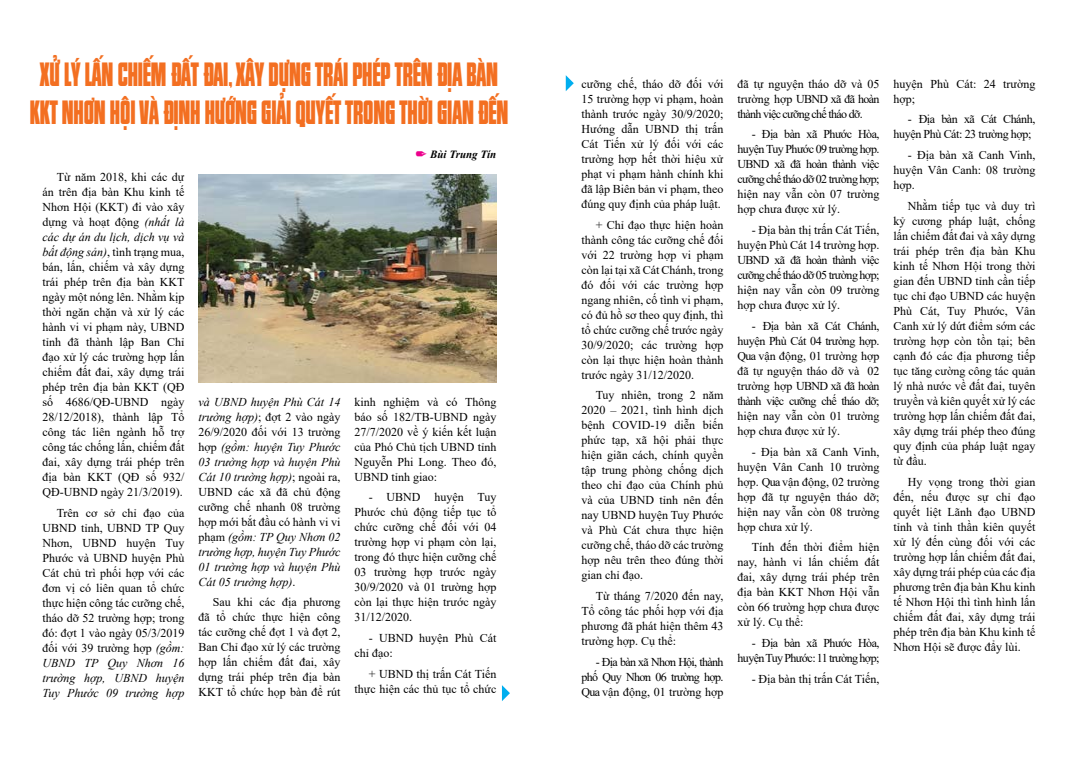
<style>
.page{position:relative;width:1078px;height:766px;background:#fff}
.page>*{position:absolute;margin:0;border:0;box-sizing:border-box;transform-origin:0 0}
.t1{font:32.5px/38px "UTM Talling";color:#f36f21;text-align:center;scale:.87 1}
.t2{font:12px/15px "Times New Roman";color:#000;text-align:justify}
.t3{font:italic 12px/15px "Times New Roman";color:#000;text-align:justify}
.t4{font:12px/15px "Times New Roman";letter-spacing:-.05em;color:#000;text-align:right}
.t5{font:12px/15px "Times New Roman";letter-spacing:-.035em;color:#000}
.t6{font:italic 700 11px "Times New Roman";color:#000}
.s1{font-style:italic}
.s2{font-style:normal}
</style>
<div class="page">
<svg style="left:565px;top:75px;width:8px;height:16px"></svg>
<svg style="left:502px;top:685px;width:8px;height:16px"></svg>
<img style="left:198px;top:174px;width:298px;height:209px">
<h1 class="t1" style="left:30px;top:52px;width:551px">XỬ LÝ LẤN CHIẾM ĐẤT ĐAI, XÂY DỰNG TRÁI PHÉP TRÊN ĐỊA BÀN<br>KKT NHƠN HỘI VÀ ĐỊNH HƯỚNG GIẢI QUYẾT TRONG THỜI GIAN ĐẾN</h1>
<p class="t6" style="left:430px;top:147px;width:68px">Bùi Trung Tín</p>
<p class="t2" style="left:43px;top:169px;width:143px;text-indent:14px">Từ năm 2018, khi các dự án trên địa bàn Khu kinh tế Nhơn Hội (KKT) đi vào xây dựng và hoạt động <span class="s1">(nhất là các dự án du lịch, dịch vụ và bất động sản)</span>, tình trạng mua, bán, lấn, chiếm và xây dựng trái phép trên địa bàn KKT ngày một nóng lên. Nhằm kịp thời ngăn chặn và xử lý các hành vi vi phạm này, UBND tỉnh đã thành lập Ban Chỉ đạo xử lý các trường hợp lấn chiếm đất đai, xây dựng trái phép trên địa bàn KKT (QĐ số 4686/QĐ-UBND ngày 28/12/2018), thành lập Tổ công tác liên ngành hỗ trợ công tác chống lấn, chiếm đất đai, xây dựng trái phép trên địa bàn KKT (QĐ số 932/ QĐ-UBND ngày 21/3/2019).</p>
<p class="t2" style="left:43px;top:504px;width:143px;text-indent:14px">Trên cơ sở chỉ đạo của UBND tỉnh, UBND TP Quy Nhơn, UBND huyện Tuy Phước và UBND huyện Phù Cát chủ trì phối hợp với các đơn vị có liên quan tổ chức thực hiện công tác cưỡng chế, tháo dỡ 52 trường hợp; trong đó: đợt 1 vào ngày 05/3/2019 đối với 39 trường hợp <span class="s1">(gồm:<br>UBND TP Quy Nhơn 16 trường hợp, UBND huyện Tuy Phước 09 trường hợp</span></p>
<p class="t2" style="left:354px;top:393px;width:143px">kinh nghiệm và có Thông báo số 182/TB-UBND ngày 27/7/2020 về ý kiến kết luận của Phó Chủ tịch UBND tỉnh Nguyễn Phi Long. Theo đó, UBND tỉnh giao:</p>
<p class="t2" style="left:354px;top:489px;width:143px;text-indent:14px">- UBND huyện Tuy Phước chủ động tiếp tục tổ chức cưỡng chế đối với 04 trường hợp vi phạm còn lại, trong đó thực hiện cưỡng chế 03 trường hợp trước ngày 30/9/2020 và 01 trường hợp còn lại thực hiện trước ngày 31/12/2020.</p>
<p class="t2" style="left:354px;top:630px;width:143px;text-indent:14px">- UBND huyện Phù Cát chỉ đạo:</p>
<p class="t2" style="left:354px;top:665px;width:143px;text-align:right">+ UBND thị trấn Cát Tiến thực hiện các thủ tục tổ chức</p>
<p class="t3" style="left:198px;top:393px;width:143px">và UBND huyện Phù Cát 14 trường hợp)<span class="s2">; đợt 2 vào ngày 26/9/2020 đối với 13 trường hợp</span> (gồm: huyện Tuy Phước 03 trường hợp và huyện Phù Cát 10 trường hợp)<span class="s2">; ngoài ra, UBND các xã đã chủ động cưỡng chế nhanh 08 trường hợp mới bắt đầu có hành vi vi phạm</span> (gồm: TP Quy Nhơn 02 trường hợp, huyện Tuy Phước 01 trường hợp và huyện Phù Cát 05 trường hợp)<span class="s2">.</span></p>
<p class="t2" style="left:198px;top:594px;width:143px;text-indent:14px">Sau khi các địa phương đã tổ chức thực hiện công tác cưỡng chế đợt 1 và đợt 2, Ban Chỉ đạo xử lý các trường hợp lấn chiếm đất đai, xây dựng trái phép trên địa bàn KKT tổ chức họp bàn để rút</p>
<p class="t2" style="left:581px;top:76px;width:143px">cưỡng chế, tháo dỡ đối với 15 trường hợp vi phạm, hoàn thành trước ngày 30/9/2020; Hướng dẫn UBND thị trấn Cát Tiến xử lý đối với các trường hợp hết thời hiệu xử phạt vi phạm hành chính khi đã lập Biên bản vi phạm, theo đúng quy định của pháp luật.</p>
<p class="t2" style="left:581px;top:216px;width:143px;text-indent:14px">+ Chỉ đạo thực hiện hoàn thành công tác cưỡng chế đối với 22 trường hợp vi phạm còn lại tại xã Cát Chánh, trong đó đối với các trường hợp ngang nhiên, cố tình vi phạm, có đủ hồ sơ theo quy định, thì tổ chức cưỡng chế trước ngày 30/9/2020; các trường hợp còn lại thực hiện hoàn thành trước ngày 31/12/2020.</p>
<p class="t2" style="left:581px;top:387px;width:143px;text-indent:14px">Tuy nhiên, trong 2 năm 2020 – 2021, tình hình dịch bệnh COVID-19 diễn biến phức tạp, xã hội phải thực hiện giãn cách, chính quyền tập trung phòng chống dịch theo chỉ đạo của Chính phủ và của UBND tỉnh nên đến nay UBND huyện Tuy Phước và Phù Cát chưa thực hiện cưỡng chế, tháo dỡ các trường hợp nêu trên theo đúng thời gian chỉ đạo.</p>
<p class="t2" style="left:581px;top:588px;width:143px;text-indent:14px">Từ tháng 7/2020 đến nay, Tổ công tác phối hợp với địa phương đã phát hiện thêm 43 trường hợp. Cụ thể:</p>
<p class="t2" style="left:581px;top:653px;width:143px;text-indent:14px">- Địa bàn xã Nhơn Hội, thành phố Quy Nhơn 06 trường hợp.<br>Qua vận động, 01 trường hợp</p>
<p class="t2" style="left:737px;top:76px;width:143px">đã tự nguyện tháo dỡ và 05 trường hợp UBND xã đã hoàn thành việc cưỡng chế tháo dỡ.</p>
<p class="t2" style="left:737px;top:126px;width:143px;text-indent:14px">- Địa bàn xã Phước Hòa, huyện Tuy Phước 09 trường hợp.<br>UBND xã đã hoàn thành việc cưỡng chế tháo dỡ 02 trường hợp; hiện nay vẫn còn 07 trường hợp chưa được xử lý.</p>
<p class="t2" style="left:737px;top:222px;width:143px;text-indent:14px">- Địa bàn thị trấn Cát Tiến, huyện Phù Cát 14 trường hợp.<br>UBND xã đã hoàn thành việc cưỡng chế tháo dỡ 05 trường hợp; hiện nay vẫn còn 09 trường hợp chưa được xử lý.</p>
<p class="t2" style="left:737px;top:318px;width:143px;text-indent:14px">- Địa bàn xã Cát Chánh, huyện Phù Cát 04 trường hợp.<br>Qua vận động, 01 trường hợp đã tự nguyện tháo dỡ và 02 trường hợp UBND xã đã hoàn thành việc cưỡng chế tháo dỡ; hiện nay vẫn còn 01 trường hợp chưa được xử lý.</p>
<p class="t2" style="left:737px;top:443px;width:143px;text-indent:14px">- Địa bàn xã Canh Vinh, huyện Vân Canh 10 trường hợp. Qua vận động, 02 trường hợp đã tự nguyện tháo dỡ; hiện nay vẫn còn 08 trường hợp chưa xử lý.</p>
<p class="t2" style="left:737px;top:539px;width:143px;text-indent:14px">Tính đến thời điểm hiện nay, hành vi lấn chiếm đất đai, xây dựng trái phép trên địa bàn KKT Nhơn Hội vẫn còn 66 trường hợp chưa được xử lý. Cụ thể:</p>
<p class="t4" style="left:737px;top:635px;width:143px">- Địa bàn xã Phước Hòa, huyện Tuy Phước: 11 trường hợp;</p>
<p class="t2" style="left:751px;top:670px;width:129px">- Địa bàn thị trấn Cát Tiến,</p>
<p class="t2" style="left:893px;top:76px;width:143px">huyện Phù Cát: 24 trường hợp;</p>
<p class="t5" style="left:893px;top:111px;width:143px;text-indent:14px">- Địa bàn xã Cát Chánh, huyện Phù Cát: 23 trường hợp;</p>
<p class="t2" style="left:893px;top:147px;width:143px;text-indent:14px">- Địa bàn xã Canh Vinh, huyện Vân Canh: 08 trường hợp.</p>
<p class="t2" style="left:893px;top:198px;width:143px;text-indent:14px">Nhằm tiếp tục và duy trì kỷ cương pháp luật, chống lấn chiếm đất đai và xây dựng trái phép trên địa bàn Khu kinh tế Nhơn Hội trong thời gian đến UBND tỉnh cần tiếp tục chỉ đạo UBND các huyện Phù Cát, Tuy Phước, Vân Canh xử lý dứt điểm sớm các trường hợp còn tồn tại; bên cạnh đó các địa phương tiếp tục tăng cường công tác quản lý nhà nước về đất đai, tuyên truyền và kiên quyết xử lý các trường hợp lấn chiếm đất đai, xây dựng trái phép theo đúng quy định của pháp luật ngay từ đầu.</p>
<p class="t2" style="left:893px;top:473px;width:143px;text-indent:14px">Hy vọng trong thời gian đến, nếu được sự chỉ đạo quyết liệt Lãnh đạo UBND tỉnh và tinh thần kiên quyết xử lý đến cùng đối với các trường hợp lấn chiếm đất đai, xây dựng trái phép của các địa phương trên địa bàn Khu kinh tế Nhơn Hội thì tình hình lấn chiếm đất đai, xây dựng trái phép trên địa bàn Khu kinh tế Nhơn Hội sẽ được đẩy lùi.</p>
</div>
